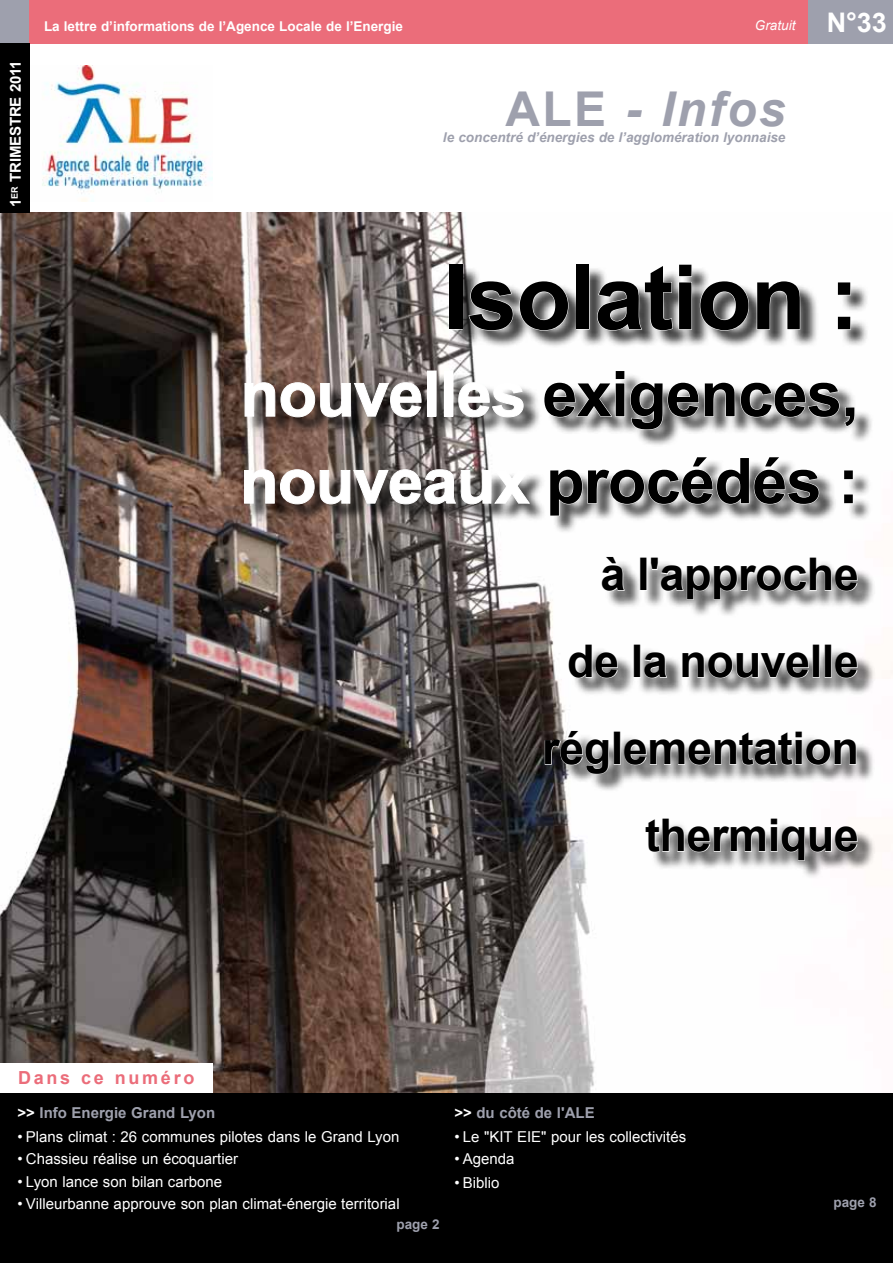
<style>
.page{position:relative;width:893px;height:1263px;background:#fff}
.page>*{position:absolute;margin:0;border:0;box-sizing:border-box;transform-origin:0 0}
.t1{font:700 90px "Arial";letter-spacing:-.01em;color:#000}
.t2{font:700 63px/87px "Arial";letter-spacing:-.01em;color:#000}
.t3{font:italic 700 48px "Arial";letter-spacing:.05em;color:#9ea0ad}
.t4{font:700 45px/87px "Arial";letter-spacing:-.01em;color:#000;text-align:right}
.t5{font:700 27px "Arial";color:#fff}
.t6{font:700 18px "Arial";letter-spacing:.15em;color:#eb6d7a}
.t7{font:15px "Arial";color:#fff}
.t8{font:700 15px "Arial";color:#9ea0ad}
.t9{font:700 15px "Arial";letter-spacing:-.01em;color:#fff}
.t10{font:700 13.5px "Arial";color:#fff}
.t11{font:italic 700 13.5px "Arial";color:#9ea0ad}
.t12{font:700 13.5px "Arial";color:#9ea0ad}
.t13{font:italic 13.5px "Arial";color:#fff}
.s1{font-style:normal}
.s2{color:#fff}
</style>
<div class="page">
<div style="left:0;top:0;width:35px;height:46px;background:#9ea0ad"></div>
<div style="left:808px;top:0;width:85px;height:43px;background:#9ea0ad"></div>
<div style="left:0;top:1091px;width:893px;height:172px;background:#000"></div>
<div style="left:30px;top:43px;width:183px;height:170px;background:#fff"></div>
<img style="left:42px;top:66px;width:171px;height:136px">
<img style="left:0;top:213px;width:893px;height:879px">
<div style="left:0;top:1063px;width:213px;height:29px;background:#fff"></div>
<div style="left:30px;top:0;width:778px;height:43px;background:#eb6d7a"></div>
<div style="left:0;top:43px;width:30px;height:170px;background:#000"></div>
<div style="left:246px;top:266px;width:630px;height:613px;background:#000;opacity:.75"></div>
<div style="left:449px;top:264px;width:13px;height:65px;border:1px solid #fff"></div>
<svg style="left:468px;top:281px;width:45px;height:50px"></svg>
<svg style="left:519px;top:281px;width:50px;height:50px"></svg>
<div style="left:576px;top:264px;width:13px;height:65px;border:1px solid #fff"></div>
<svg style="left:597px;top:264px;width:95px;height:67px"></svg>
<svg style="left:700px;top:281px;width:49px;height:50px"></svg>
<svg style="left:756px;top:281px;width:44px;height:49px"></svg>
<svg style="left:837px;top:282px;width:14px;height:48px"></svg>
<svg style="left:244px;top:382px;width:178px;height:36px;background:#736965"></svg>
<div style="left:427px;top:371px;width:9px;height:45px;border:1px solid #fff"></div>
<div style="left:444px;top:371px;width:9px;height:45px;border:1px solid #fff"></div>
<svg style="left:458px;top:382px;width:66px;height:36px"></svg>
<svg style="left:544px;top:370px;width:311px;height:60px"></svg>
<svg style="left:244px;top:469px;width:287px;height:36px;background:#7d7673"></svg>
<svg style="left:549px;top:456px;width:270px;height:60px"></svg>
<svg style="left:843px;top:470px;width:10px;height:34px"></svg>
<svg style="left:601px;top:556px;width:24px;height:35px"></svg>
<div style="left:640px;top:558px;width:7px;height:32px;border:1px solid #fff"></div>
<svg style="left:651px;top:557px;width:207px;height:43px"></svg>
<svg style="left:568px;top:644px;width:50px;height:34px"></svg>
<div style="left:634px;top:645px;width:7px;height:32px;border:1px solid #fff"></div>
<svg style="left:644px;top:652px;width:24px;height:26px"></svg>
<svg style="left:682px;top:652px;width:127px;height:26px"></svg>
<div style="left:813px;top:645px;width:7px;height:32px;border:1px solid #fff"></div>
<div style="left:825px;top:645px;width:7px;height:32px;border:1px solid #fff"></div>
<svg style="left:835px;top:652px;width:23px;height:26px"></svg>
<svg style="left:544px;top:731px;width:65px;height:43px"></svg>
<div style="left:614px;top:732px;width:7px;height:32px;border:1px solid #fff"></div>
<svg style="left:624px;top:731px;width:233px;height:34px"></svg>
<svg style="left:645px;top:818px;width:213px;height:43px"></svg>
<p class="t9" style="left:5px;top:207px;width:148px;rotate:-90deg">1<sup>er</sup> trimestre 2011</p>
<p class="t10" style="left:44px;top:18px;width:360px">La lettre d’informations de l’Agence Locale de l’Energie</p>
<p class="t13" style="left:755px;top:16px;width:42px">Gratuit</p>
<h3 class="t3" style="left:505px;top:77px;width:282px"><span class="s1">ALE</span> - infos</h3>
<p class="t11" style="left:443px;top:128px;width:344px">le concentré d’énergies de l’agglomération lyonnaise</p>
<h3 class="t5" style="left:827px;top:5px;width:62px">N°33</h3>
<h1 class="t1" style="left:443px;top:237px;width:418px">Isolation :</h1>
<h2 class="t2" style="left:240px;top:352px;width:620px"><span class="s2">nouvelles</span> exigences, <span class="s2">nouveaux</span> procédés :</h2>
<h3 class="t4" style="left:542px;top:532px;width:318px">à l'approche de la nouvelle réglementation thermique</h3>
<p class="t6" style="left:18px;top:1066px;width:178px">Dans ce numéro</p>
<p class="t8" style="left:17px;top:1103px;width:199px"><span class="s2">&gt;&gt;</span> Info Energie Grand Lyon</p>
<p class="t7" style="left:17px;top:1127px;width:383px">• Plans climat : 26 communes pilotes dans le Grand Lyon</p>
<p class="t7" style="left:17px;top:1149px;width:222px">• Chassieu réalise un écoquartier</p>
<p class="t7" style="left:17px;top:1171px;width:206px">• Lyon lance son bilan carbone</p>
<p class="t7" style="left:17px;top:1194px;width:384px">• Villeurbanne approuve son plan climat-énergie territorial</p>
<p class="t12" style="left:397px;top:1215px;width:45px">page 2</p>
<p class="t8" style="left:454px;top:1103px;width:142px"><span class="s2">&gt;&gt;</span> du côté de l'ALE</p>
<p class="t7" style="left:454px;top:1127px;width:233px">• Le "KIT EI E" pour les collectivités</p>
<p class="t7" style="left:454px;top:1149px;width:62px">• Agenda</p>
<p class="t7" style="left:454px;top:1172px;width:47px">• Biblio</p>
<p class="t12" style="left:833px;top:1193px;width:45px">page 8</p>
</div>
